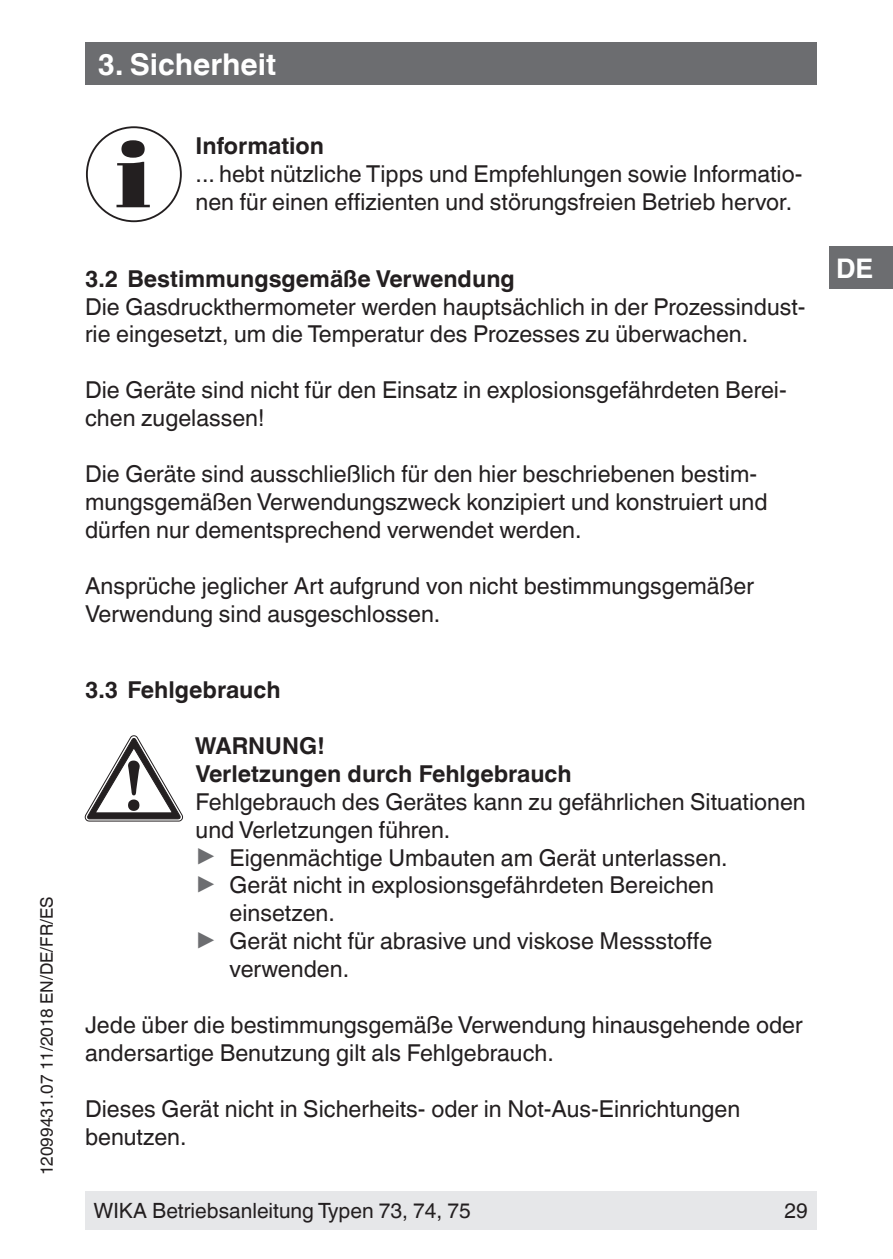
<style>
.page{position:relative;width:893px;height:1259px;background:#fff}
.page>*{position:absolute;margin:0;border:0;box-sizing:border-box;transform-origin:0 0}
.t1{font:700 30px "Helvetica World";color:#fff}
.t2{font:700 27px "Helvetica World";color:#fff}
.t3{font:23.4px/27.9px "Helvetica World";color:#231f20}
.t4{font:700 23.4px/27.9px "Helvetica World";color:#231f20}
.t5{font:21px "Helvetica World";color:#231f20}
.t6{font:17.4px "Helvetica World";color:#231f20}
.s1{font-size:26.7px;color:#6c6d70}
</style>
<div class="page">
<div style="left:85px;top:1191px;width:731px;height:38px;background:#e6e7e9"></div>
<div style="left:829px;top:247px;width:64px;height:42px;background:#6c6d70"></div>
<div style="left:85px;top:43px;width:731px;height:42px;background:#6c6d70"></div>
<svg style="left:117px;top:140px;width:33px;height:67px"></svg>
<div style="left:86px;top:126px;width:96px;height:96px;border:2px solid #231f20;border-radius:50%"></div>
<svg style="left:85px;top:735px;width:98px;height:86px"></svg>
<p class="t6" style="left:37px;top:1175px;width:280px;rotate:-90deg">12099431.07 11/2018 EN/DE/FR/ES</p>
<p class="t1" style="left:98px;top:47px;width:180px">3. Sicherheit</p>
<p class="t4" style="left:196px;top:132px;width:130px">Information</p>
<p class="t3" style="left:196px;top:160px;width:608px">... hebt nützliche Tipps und Empfehlungen sowie Informatio&shy;nen für einen effizienten und störungsfreien Betrieb hervor.</p>
<p class="t4" style="left:85px;top:265px;width:431px">3.2 Bestimmungsgemäße Verwendung</p>
<p class="t3" style="left:85px;top:292px;width:722px">Die Gasdruckthermometer werden hauptsächlich in der Prozessindust&shy;rie eingesetzt, um die Temperatur des Prozesses zu überwachen.</p>
<p class="t3" style="left:85px;top:376px;width:703px">Die Geräte sind nicht für den Einsatz in explosionsgefährdeten Berei&shy;chen zugelassen!</p>
<p class="t3" style="left:85px;top:460px;width:684px">Die Geräte sind ausschließlich für den hier beschriebenen bestim&shy;mungsgemäßen Verwendungszweck konzipiert und konstruiert und dürfen nur dementsprechend verwendet werden.</p>
<p class="t3" style="left:85px;top:571px;width:671px">Ansprüche jeglicher Art aufgrund von nicht bestimmungsgemäßer<br>Verwendung sind ausgeschlossen.</p>
<p class="t4" style="left:85px;top:676px;width:197px">3.3 Fehlgebrauch</p>
<p class="t4" style="left:195px;top:732px;width:379px">WARNUNG!<br>Verletzungen durch Fehlgebrauch</p>
<p class="t3" style="left:196px;top:787px;width:612px">Fehlgebrauch des Gerätes kann zu gefährlichen Situationen</p>
<p class="t3" style="left:196px;top:815px;width:256px">und Verletzungen führen.</p>
<p class="t3" style="left:196px;top:843px;width:534px"><span class="s1">▶</span> Eigenmächtige Umbauten am Gerät unterlassen.</p>
<p class="t3" style="left:196px;top:871px;width:520px"><span class="s1">▶</span> Gerät nicht in explosionsgefährdeten Bereichen</p>
<p class="t3" style="left:230px;top:899px;width:107px">einsetzen.</p>
<p class="t3" style="left:196px;top:927px;width:518px"><span class="s1">▶</span> Gerät nicht für abrasive und viskose Messstoffe</p>
<p class="t3" style="left:230px;top:955px;width:121px">verwenden.</p>
<p class="t3" style="left:85px;top:1011px;width:719px">Jede über die bestimmungsgemäße Verwendung hinausgehende oder andersartige Benutzung gilt als Fehlgebrauch.</p>
<p class="t3" style="left:85px;top:1094px;width:657px">Dieses Gerät nicht in Sicherheits- oder in Not-Aus-Einrichtungen benutzen.</p>
<p class="t5" style="left:94px;top:1198px;width:379px">WIKA Betriebsanleitung Typen 73, 74, 75</p>
<p class="t5" style="left:785px;top:1198px;width:25px">29</p>
<p class="t2" style="left:836px;top:252px;width:39px">DE</p>
</div>
